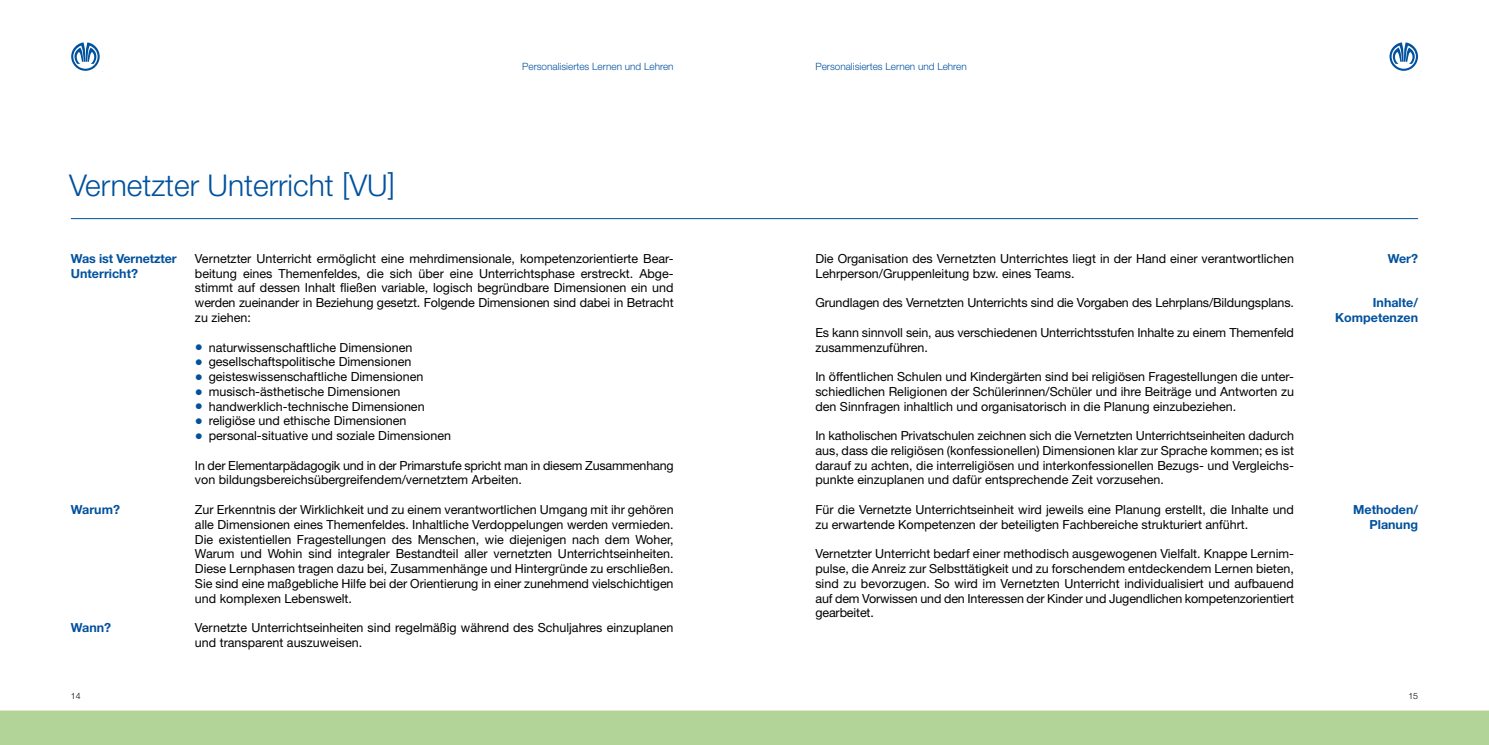
<style>
.page{position:relative;width:1489px;height:745px;background:#fff}
.page>*{position:absolute;margin:0;border:0;box-sizing:border-box;transform-origin:0 0}
.t1{font:300 30px "Helvetica Neue";color:#00519e}
.t2{font:12.5px/14.8px "Helvetica Neue";color:#000}
.t3{font:700 12.5px/14.8px "Helvetica Neue";color:#00519e;text-align:right}
.t4{font:300 10px "Helvetica Neue";color:#00519e}
.t5{font:300 8.75px "Helvetica Neue";color:#000}
.s1{font-size:16.25px;color:#00519e}
</style>
<div class="page">
<hr style="left:71px;top:218px;width:1346px;height:1px;background:#00519e">
<svg style="left:71px;top:42px;width:29px;height:29px"></svg>
<svg style="left:1389px;top:42px;width:28px;height:29px"></svg>
<div style="left:0;top:710px;width:1488px;height:34px;background:#b3d498"></div>
<h1 class="t1" style="left:69px;top:167px;width:327px">Vernetzter Unterricht [VU]</h1>
<p class="t4" style="left:522px;top:60px;width:153px">Personalisiertes Lernen und Lehren</p>
<p class="t4" style="left:815px;top:60px;width:153px">Personalisiertes Lernen und Lehren</p>
<p class="t3" style="left:71px;top:251px;width:107px;text-align:left">Was ist Vernetzter<br>Unterricht?</p>
<p class="t3" style="left:71px;top:501px;width:51px">Warum?</p>
<p class="t3" style="left:71px;top:619px;width:42px">Wann?</p>
<p class="t2" style="left:195px;top:251px;width:480px;text-align:justify">Vernetzter Unterricht ermöglicht eine mehrdimensionale, kompetenzorientierte Bear&shy;beitung eines Themenfeldes, die sich über eine Unterrichtsphase erstreckt. Abge&shy;stimmt auf dessen Inhalt fließen variable, logisch begründbare Dimensionen ein und werden zueinander in Beziehung gesetzt. Folgende Dimensionen sind dabei in Betracht zu ziehen:</p>
<p class="t2" style="left:195px;top:339px;width:219px"><span class="s1">•</span> naturwissenschaftliche Dimensionen</p>
<p class="t2" style="left:195px;top:354px;width:218px"><span class="s1">•</span> gesellschaftspolitische Dimensionen</p>
<p class="t2" style="left:195px;top:369px;width:230px"><span class="s1">•</span> geisteswissenschaftliche Dimensionen</p>
<p class="t2" style="left:195px;top:383px;width:207px"><span class="s1">•</span> musisch-ästhetische Dimensionen</p>
<p class="t2" style="left:195px;top:398px;width:231px"><span class="s1">•</span> handwerklich-technische Dimensionen</p>
<p class="t2" style="left:195px;top:413px;width:213px"><span class="s1">•</span> religiöse und ethische Dimensionen</p>
<p class="t2" style="left:195px;top:428px;width:257px"><span class="s1">•</span> personal-situative und soziale Dimensionen</p>
<p class="t2" style="left:195px;top:457px;width:480px">In der Elementarpädagogik und in der Primarstufe spricht man in diesem Zusammenhang von bildungsbereichsübergreifendem/vernetztem Arbeiten.</p>
<p class="t2" style="left:195px;top:501px;width:480px;text-align:justify">Zur Erkenntnis der Wirklichkeit und zu einem verantwortlichen Umgang mit ihr gehören alle Dimensionen eines Themenfeldes. Inhaltliche Verdoppelungen werden vermieden.<br>Die existentiellen Fragestellungen des Menschen, wie diejenigen nach dem Woher, Warum und Wohin sind integraler Bestandteil aller vernetzten Unterrichtseinheiten.<br>Diese Lernphasen tragen dazu bei, Zusammenhänge und Hintergründe zu erschließen.<br>Sie sind eine maßgebliche Hilfe bei der Orientierung in einer zunehmend vielschichtigen und komplexen Lebenswelt.</p>
<p class="t2" style="left:195px;top:619px;width:480px">Vernetzte Unterrichtseinheiten sind regelmäßig während des Schuljahres einzuplanen und transparent auszuweisen.</p>
<p class="t2" style="left:815px;top:251px;width:480px">Die Organisation des Vernetzten Unterrichtes liegt in der Hand einer verantwortlichen<br>Lehrperson/Gruppenleitung bzw. eines Teams.</p>
<p class="t2" style="left:815px;top:295px;width:480px">Grundlagen des Vernetzten Unterrichts sind die Vorgaben des Lehrplans/Bildungsplans.</p>
<p class="t2" style="left:815px;top:324px;width:480px">Es kann sinnvoll sein, aus verschiedenen Unterrichtsstufen Inhalte zu einem Themenfeld zusammenzuführen.</p>
<p class="t2" style="left:815px;top:369px;width:480px;text-align:justify">In öffentlichen Schulen und Kindergärten sind bei religiösen Fragestellungen die unter&shy;schiedlichen Religionen der Schülerinnen/Schüler und ihre Beiträge und Antworten zu den Sinnfragen inhaltlich und organisatorisch in die Planung einzubeziehen.</p>
<p class="t2" style="left:815px;top:428px;width:480px;text-align:justify">In katholischen Privatschulen zeichnen sich die Vernetzten Unterrichtseinheiten dadurch aus, dass die religiösen (konfessionellen) Dimensionen klar zur Sprache kommen; es ist darauf zu achten, die interreligiösen und interkonfessionellen Bezugs- und Vergleichs&shy;punkte einzuplanen und dafür entsprechende Zeit vorzusehen.</p>
<p class="t2" style="left:815px;top:501px;width:480px">Für die Vernetzte Unterrichtseinheit wird jeweils eine Planung erstellt, die Inhalte und zu erwartende Kompetenzen der beteiligten Fachbereiche strukturiert anführt.</p>
<p class="t2" style="left:815px;top:546px;width:480px;text-align:justify">Vernetzter Unterricht bedarf einer methodisch ausgewogenen Vielfalt. Knappe Lernim&shy;pulse, die Anreiz zur Selbsttätigkeit und zu forschendem entdeckendem Lernen bieten, sind zu bevorzugen. So wird im Vernetzten Unterricht individualisiert und aufbauend auf dem Vorwissen und den Interessen der Kinder und Jugendlichen kompetenzorientiert gearbeitet.</p>
<p class="t3" style="left:1387px;top:251px;width:32px">Wer?</p>
<p class="t3" style="left:1334px;top:295px;width:84px">Inhalte/<br>Kompetenzen</p>
<p class="t3" style="left:1352px;top:501px;width:66px">Methoden/<br>Planung</p>
<p class="t5" style="left:71px;top:689px;width:11px">14</p>
<p class="t5" style="left:1408px;top:689px;width:11px">15</p>
</div>
